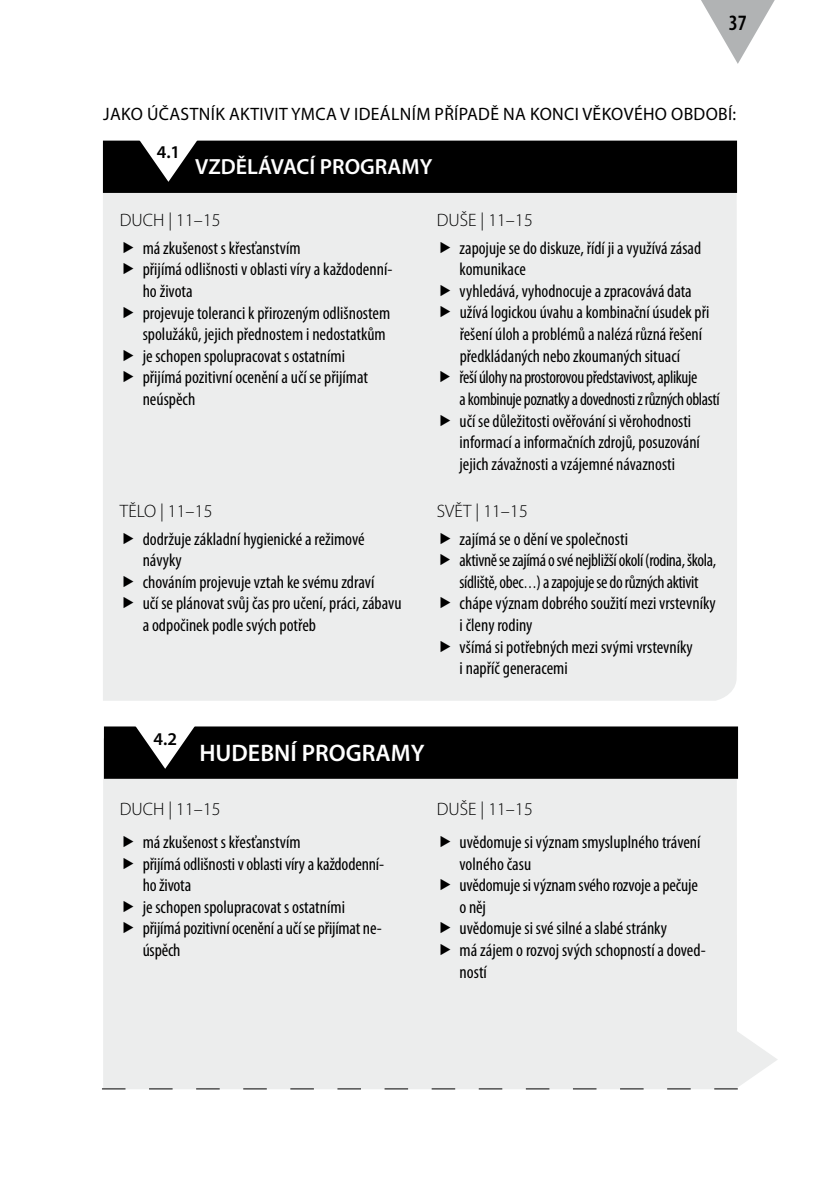
<style>
.page{position:relative;width:840px;height:1191px;background:#fff}
.page>*{position:absolute;margin:0;border:0;box-sizing:border-box;transform-origin:0 0}
.t1{font:600 24px "Myriad Pro";color:#fff}
.t2{font:600 22px "Myriad Pro";color:#fff}
.t3{font:600 condensed 22px "Myriad Pro";color:#000}
.t4{font:condensed 18px/21.6px "Myriad Pro";color:#000}
.t5{font:300 18px "Myriad Pro";color:#000}
.t6{font:18px "Myriad Pro";letter-spacing:.025em;color:#000}
.t7{font:18px "Myriad Pro";letter-spacing:.095em;color:#000}
.t8{font:600 18px "Myriad Pro";color:#000}
</style>
<div class="page">
<svg style="left:701px;top:0;width:74px;height:64px"></svg>
<div style="left:103px;top:738px;width:633px;height:351px;background:#eceded"></div>
<svg style="left:102px;top:1029px;width:675px;height:60px"></svg>
<div style="left:103px;top:145px;width:634px;height:555px;background:#eceded"></div>
<div style="left:104px;top:142px;width:631px;height:50px;background:#000"></div>
<div style="left:103px;top:141px;width:633px;height:52px;border:2px solid #000"></div>
<svg style="left:138px;top:140px;width:60px;height:42px"></svg>
<div style="left:105px;top:727px;width:631px;height:51px;background:#000"></div>
<div style="left:104px;top:726px;width:633px;height:53px;border:2px solid #000"></div>
<svg style="left:135px;top:726px;width:60px;height:43px"></svg>
<svg style="left:124px;top:241px;width:9px;height:12px"></svg>
<svg style="left:124px;top:263px;width:9px;height:11px"></svg>
<svg style="left:124px;top:306px;width:9px;height:12px"></svg>
<svg style="left:124px;top:349px;width:9px;height:12px"></svg>
<svg style="left:124px;top:371px;width:9px;height:11px"></svg>
<svg style="left:440px;top:241px;width:10px;height:12px"></svg>
<svg style="left:440px;top:284px;width:10px;height:12px"></svg>
<svg style="left:440px;top:306px;width:10px;height:12px"></svg>
<svg style="left:440px;top:371px;width:10px;height:11px"></svg>
<svg style="left:440px;top:414px;width:10px;height:12px"></svg>
<svg style="left:124px;top:532px;width:9px;height:12px"></svg>
<svg style="left:124px;top:575px;width:9px;height:12px"></svg>
<svg style="left:124px;top:597px;width:9px;height:11px"></svg>
<svg style="left:440px;top:532px;width:10px;height:12px"></svg>
<svg style="left:440px;top:554px;width:10px;height:11px"></svg>
<svg style="left:440px;top:597px;width:10px;height:11px"></svg>
<svg style="left:440px;top:640px;width:10px;height:12px"></svg>
<p class="t3" style="left:728px;top:10px;width:19px">37</p>
<p class="t6" style="left:103px;top:104px;width:19px">JAKO</p>
<p class="t6" style="left:147px;top:104px;width:378px">ÚČASTNÍK AKTIVIT YMCA V IDEÁLNÍM PŘÍPADĚ NAKO</p>
<p class="t7" style="left:552px;top:104px;width:185px">NCI VĚKOVÉHO OBDOBÍ:</p>
<p class="t8" style="left:157px;top:140px;width:25px">4.1</p>
<p class="t2" style="left:195px;top:153px;width:27px">VZDĚLÁ</p>
<p class="t2" style="left:271px;top:153px;width:163px">VACÍ PROG RAMY</p>
<p class="t5" style="left:120px;top:210px;width:102px">DUCH | 11–15</p>
<p class="t4" style="left:143px;top:237px;width:251px">má zkušenost s křesťanstvím<br>přijímá odlišnosti v oblasti víry a každodenní&shy;ho života<br>projevuje toleranci k přirozeným odlišnostem spolužáků, jejich přednostem i nedostatkům je schopen spolupracovat s ostatními<br>přijímá pozitivní ocenění a učí se přijímat neúspěch</p>
<p class="t5" style="left:120px;top:501px;width:94px">TĚLO | 11–15</p>
<p class="t4" style="left:143px;top:528px;width:260px">dodržuje základní hygienické a režimové návyky<br>chováním projevuje vztah ke svému zdraví<br>učí se plánovat svůj čas pro učení, práci, zábavu a odpočinek podle svých potřeb</p>
<p class="t5" style="left:436px;top:210px;width:97px">DUŠE | 11–15</p>
<p class="t4" style="left:459px;top:237px;width:261px">zapojuje se do diskuze, řídí ji a využívá zásad komunikace<br>vyhledává, vyhodnocuje a zpracovává data užívá logickou úvahu a kombinační úsudek při řešení úloh a problémů a nalézá různá řešení předkládaných nebo zkoumaných situací řešíúlohy naprostorovoupředstavivost,aplikuje akombinujepoznatkyadovednostizrůzných oblastí učí se důležitosti ověřování si věrohodnosti informací a informačních zdrojů, posuzování jejich závažnosti a vzájemné návaznosti</p>
<p class="t5" style="left:436px;top:501px;width:92px">SVĚT | 11–15</p>
<p class="t4" style="left:459px;top:528px;width:258px">zajímá se o dění ve společnosti aktivněsezajímáosvé nejbližšíokolí(rodina,škola, sídliště,obec…)azapojujesedorůzných aktivit chápe význam dobrého soužití mezi vrstevníky i členy rodiny<br>všímá si potřebných mezi svými vrstevníky<br>i napříč generacemi</p>
<p class="t8" style="left:153px;top:728px;width:25px">4.2</p>
<h1 class="t1" style="left:199px;top:738px;width:16px">HUDE</h1>
<h1 class="t1" style="left:260px;top:738px;width:165px">BNÍ PROG RAMY</h1>
<p class="t5" style="left:120px;top:799px;width:102px">DUCH | 11–15</p>
<p class="t4" style="left:143px;top:831px;width:243px">má zkušenost s křesťanstvím přijímáodlišnostivoblastivíryakaždodenní&shy;hoživota<br>je schopen spolupracovat s ostatními přijímápozitivníoceněníaučísepřijímat ne&shy;úspěch</p>
<p class="t5" style="left:436px;top:799px;width:97px">DUŠE | 11–15</p>
<p class="t4" style="left:459px;top:831px;width:247px">uvědomuje si význam smysluplného trávení volného času uvědomujesivýznamsvéhorozvojeapečuje o něj<br>uvědomuje si své silné a slabé stránky<br>má zájem o rozvoj svých schopností a doved&shy;ností</p>
</div>
